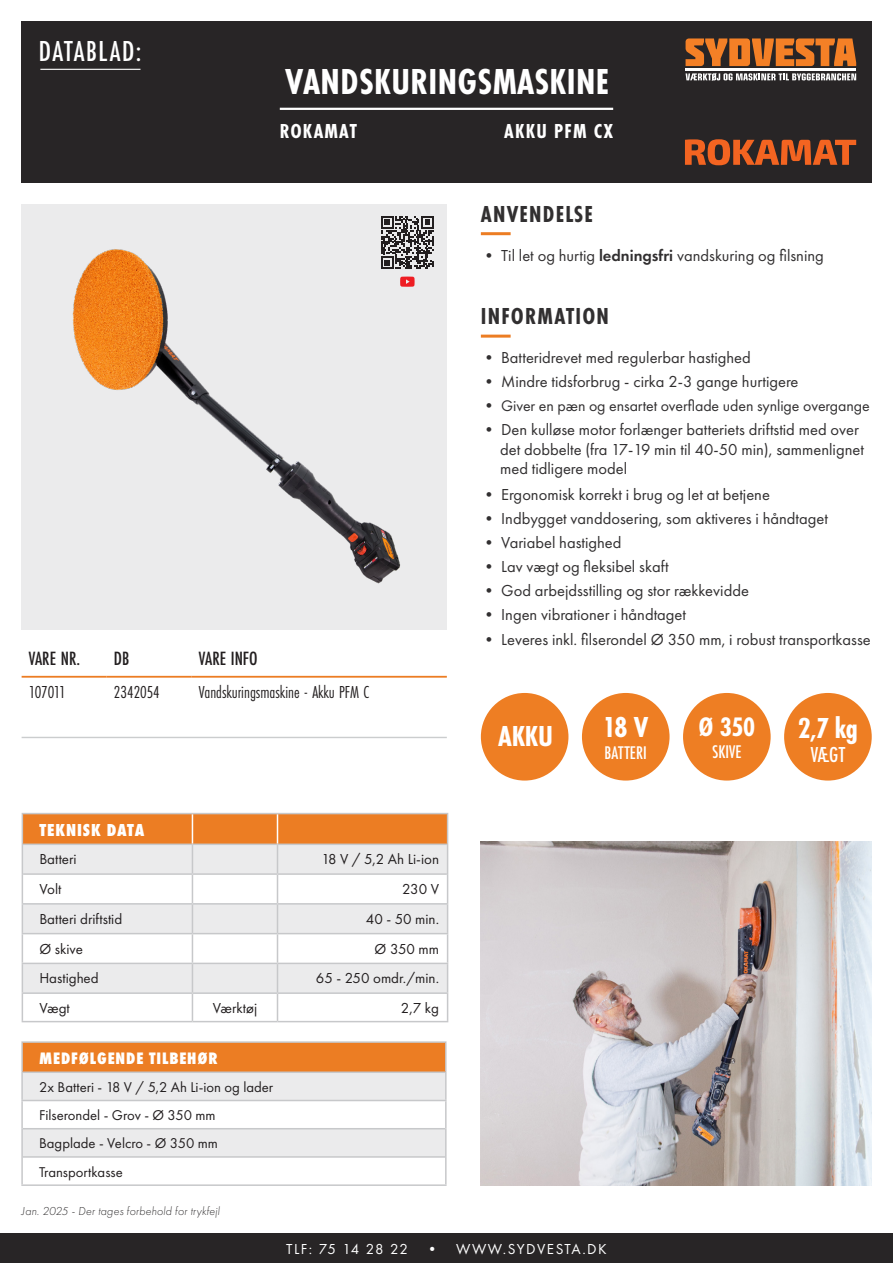
<style>
.page{position:relative;width:893px;height:1263px;background:#fff}
.page>*{position:absolute;margin:0;border:0;box-sizing:border-box;transform-origin:0 0}
.t1{font:700 37.5px "Futura PT Cond";letter-spacing:.01em;color:#fff}
.t2{font:700 30px "Futura PT Cond";letter-spacing:-.01em;color:#fff}
.t3{font:500 30px "Futura PT Cond";letter-spacing:.05em;color:#fff}
.t4{font:700 27.75px "Futura PT Cond";color:#fff}
.t5{font:700 24px "Futura PT Cond";letter-spacing:.05em;color:#312f30}
.t6{font:500 22.5px "Futura PT Cond";color:#fff}
.t7{font:700 21px "Futura PT Cond";letter-spacing:.06em;color:#fff}
.t8{font:500 19.95px "Futura PT Cond";color:#231f20}
.t9{font:500 19.05px "Futura PT Cond";color:#fff}
.t10{font:18px "Futura PT Cond";color:#231f20}
.t11{font:800 18px "Futura PT Cond";letter-spacing:.05em;color:#fff}
.t12{font:800 17.25px "Futura PT Cond";letter-spacing:.05em;color:#fff}
.t13{font:16.5px/19.5px "Futura PT";color:#312f30}
.t14{font:15.9px "Futura PT";letter-spacing:-.005em;color:#312f30}
.t15{font:15px "Futura PT";color:#231f20}
.t16{font:15px "Futura PT";letter-spacing:.1em;color:#fff}
.t17{font:14.7px "Futura PT";color:#231f20}
.t18{font:italic 300 12px "Futura PT";letter-spacing:.015em;color:#312f30}
.s1{font-weight:600}
.s2{font-size:16.5px}
.s3{font-size:24.45px}
</style>
<div class="page">
<hr style="left:22px;top:676px;width:85px;height:2px;background:#ec7d23">
<hr style="left:107px;top:676px;width:85px;height:2px;background:#ec7d23">
<hr style="left:192px;top:676px;width:255px;height:2px;background:#ec7d23">
<img style="left:22px;top:204px;width:425px;height:426px">
<div style="left:21px;top:21px;width:851px;height:162px;background:#282526"></div>
<div style="left:0;top:1233px;width:893px;height:30px;background:#282526"></div>
<hr style="left:280px;top:108px;width:333px;height:2px;background:#fff">
<hr style="left:481px;top:232px;width:30px;height:3px;background:#ec7d23">
<hr style="left:481px;top:335px;width:30px;height:3px;background:#ec7d23">
<svg style="left:686px;top:38px;width:170px;height:28px"></svg>
<svg style="left:686px;top:73px;width:170px;height:8px"></svg>
<hr style="left:686px;top:69px;width:170px;height:2px;background:#fff">
<hr style="left:22px;top:737px;width:425px;height:1px;background:#cbcdce">
<hr style="left:22px;top:1021px;width:170px;height:1px;background:#c7c8ca">
<hr style="left:192px;top:1021px;width:85px;height:1px;background:#c7c8ca">
<hr style="left:277px;top:1021px;width:171px;height:1px;background:#c7c8ca">
<svg style="left:22px;top:813px;width:426px;height:208px"></svg>
<div style="left:582px;top:693px;width:88px;height:87px;background:#ee7e23;border-radius:50%"></div>
<div style="left:481px;top:693px;width:87px;height:87px;background:#ee7e23;border-radius:50%"></div>
<div style="left:683px;top:693px;width:88px;height:87px;background:#ee7e23;border-radius:50%"></div>
<div style="left:784px;top:693px;width:88px;height:87px;background:#ee7e23;border-radius:50%"></div>
<hr style="left:40px;top:69px;width:100px;height:1px;background:#fff">
<img style="left:481px;top:842px;width:391px;height:344px">
<svg style="left:685px;top:139px;width:171px;height:26px"></svg>
<div style="left:22px;top:1042px;width:424px;height:30px;background:#ec7d23"></div>
<svg style="left:23px;top:1073px;width:422px;height:83px"></svg>
<hr style="left:445px;top:1043px;width:2px;height:28px;background:#c7c8ca">
<hr style="left:21px;top:1071px;width:426px;height:2px;background:#c7c8ca">
<hr style="left:21px;top:1073px;width:2px;height:27px;background:#c7c8ca">
<hr style="left:445px;top:1073px;width:2px;height:27px;background:#c7c8ca">
<hr style="left:21px;top:1100px;width:426px;height:1px;background:#c7c8ca">
<hr style="left:21px;top:1101px;width:2px;height:28px;background:#c7c8ca">
<hr style="left:445px;top:1101px;width:2px;height:28px;background:#c7c8ca">
<hr style="left:21px;top:1129px;width:2px;height:28px;background:#c7c8ca">
<hr style="left:445px;top:1129px;width:2px;height:28px;background:#c7c8ca">
<hr style="left:21px;top:1157px;width:2px;height:27px;background:#c7c8ca">
<hr style="left:445px;top:1157px;width:2px;height:27px;background:#c7c8ca">
<hr style="left:23px;top:1128px;width:422px;height:1px;background:#c7c8ca">
<hr style="left:23px;top:1156px;width:422px;height:2px;background:#c7c8ca">
<hr style="left:21px;top:1184px;width:426px;height:2px;background:#c7c8ca">
<hr style="left:21px;top:1041px;width:426px;height:2px;background:#c7c8ca">
<hr style="left:21px;top:1043px;width:2px;height:28px;background:#c6c8c9">
<svg style="left:381px;top:216px;width:53px;height:53px"></svg>
<svg style="left:400px;top:277px;width:15px;height:10px"></svg>
<p class="t3" style="left:39px;top:34px;width:104px">DATABLAD:</p>
<p class="t1" style="left:285px;top:60px;width:325px">VANDSKURINGSMASKINE</p>
<p class="t7" style="left:280px;top:119px;width:78px">ROKAMAT</p>
<p class="t7" style="left:504px;top:119px;width:110px">AKKU PFM CX</p>
<p class="t5" style="left:481px;top:200px;width:114px">ANVENDELSE</p>
<p class="t13" style="left:481px;top:245px;width:344px">• Til let og hurtig <span class="s1">ledningsfri</span> vandskuring og filsning</p>
<p class="t5" style="left:481px;top:302px;width:130px">INFORMATION</p>
<p class="t13" style="left:481px;top:348px;width:271px">• Batteridrevet med regulerbar hastighed</p>
<p class="t13" style="left:481px;top:372px;width:319px">• Mindre tidsforbrug - cirka 2-3 gange hurtigere</p>
<p class="t14" style="left:481px;top:396px;width:390px"><span class="s2">•</span> Giver en pæn og ensartet overflade uden synlige overgange</p>
<p class="t13" style="left:500px;top:420px;width:365px;text-indent:-19px">• Den kulløse motor forlænger batteriets driftstid med over det dobbelte (fra 17-19 min til 40-50 min), sammenlignet med tidligere model</p>
<p class="t13" style="left:481px;top:484px;width:291px">• Ergonomisk korrekt i brug og let at betjene</p>
<p class="t13" style="left:481px;top:508px;width:349px">• Indbygget vanddosering, som aktiveres i håndtaget</p>
<p class="t13" style="left:481px;top:532px;width:142px">• Variabel hastighed</p>
<p class="t13" style="left:481px;top:556px;width:189px">• Lav vægt og fleksibel skaft</p>
<p class="t13" style="left:481px;top:580px;width:270px">• God arbejdsstilling og stor rækkevidde</p>
<p class="t13" style="left:481px;top:604px;width:207px">• Ingen vibrationer i håndtaget</p>
<p class="t13" style="left:481px;top:630px;width:391px">• Leveres inkl. filserondel Ø 350 mm, i robust transportkasse</p>
<p class="t8" style="left:29px;top:646px;width:53px">VARE NR.</p>
<p class="t8" style="left:114px;top:646px;width:17px">DB</p>
<p class="t8" style="left:199px;top:646px;width:60px">VARE INFO</p>
<p class="t10" style="left:29px;top:681px;width:38px">107011</p>
<p class="t10" style="left:114px;top:681px;width:47px">2342054</p>
<p class="t10" style="left:199px;top:681px;width:172px">Vandskuringsmaskine - Akku PFM C</p>
<p class="t11" style="left:39px;top:819px;width:107px">TEKNISK DATA</p>
<p class="t15" style="left:39px;top:850px;width:39px">Batteri</p>
<p class="t15" style="left:321px;top:850px;width:119px">18 V / 5,2 Ah Li-ion</p>
<p class="t15" style="left:39px;top:880px;width:24px">Volt</p>
<p class="t15" style="left:402px;top:880px;width:38px">230 V</p>
<p class="t15" style="left:39px;top:910px;width:84px">Batteri driftstid</p>
<p class="t15" style="left:366px;top:910px;width:75px">40 - 50 min.</p>
<p class="t15" style="left:39px;top:940px;width:45px">Ø skive</p>
<p class="t15" style="left:375px;top:940px;width:66px">Ø 350 mm</p>
<p class="t15" style="left:39px;top:969px;width:61px">Hastighed</p>
<p class="t15" style="left:316px;top:969px;width:125px">65 - 250 omdr./min.</p>
<p class="t15" style="left:39px;top:999px;width:32px">Vægt</p>
<p class="t15" style="left:213px;top:999px;width:46px">Værktøj</p>
<p class="t15" style="left:401px;top:999px;width:40px">2,7 kg</p>
<p class="t12" style="left:39px;top:1048px;width:180px">MEDFØLGENDE TILBEHØR</p>
<p class="t17" style="left:39px;top:1078px;width:236px">2x Batteri - 18 V / 5,2 Ah Li-ion og lader</p>
<p class="t17" style="left:39px;top:1106px;width:178px">Filserondel - Grov - Ø 350 mm</p>
<p class="t17" style="left:39px;top:1135px;width:180px">Bagplade - Velcro - Ø 350 mm</p>
<p class="t17" style="left:39px;top:1163px;width:85px">Transportkasse</p>
<p class="t18" style="left:22px;top:1204px;width:200px">Jan. 2025 - Der tages forbehold for trykfejl</p>
<p class="t2" style="left:603px;top:710px;width:47px">18 V</p>
<p class="t9" style="left:605px;top:741px;width:44px">BATTERI</p>
<p class="t2" style="left:498px;top:719px;width:56px">AKKU</p>
<p class="t4" style="left:698px;top:711px;width:58px">Ø 350</p>
<p class="t9" style="left:712px;top:741px;width:31px">SKIVE</p>
<p class="t16" style="left:286px;top:1240px;width:322px">TLF: 75 14 28 22 • WWW.SYDVESTA.DK</p>
<p class="t2" style="left:798px;top:710px;width:62px">2<span class="s3">,</span>7 kg</p>
<p class="t6" style="left:811px;top:741px;width:36px">VÆGT</p>
</div>
